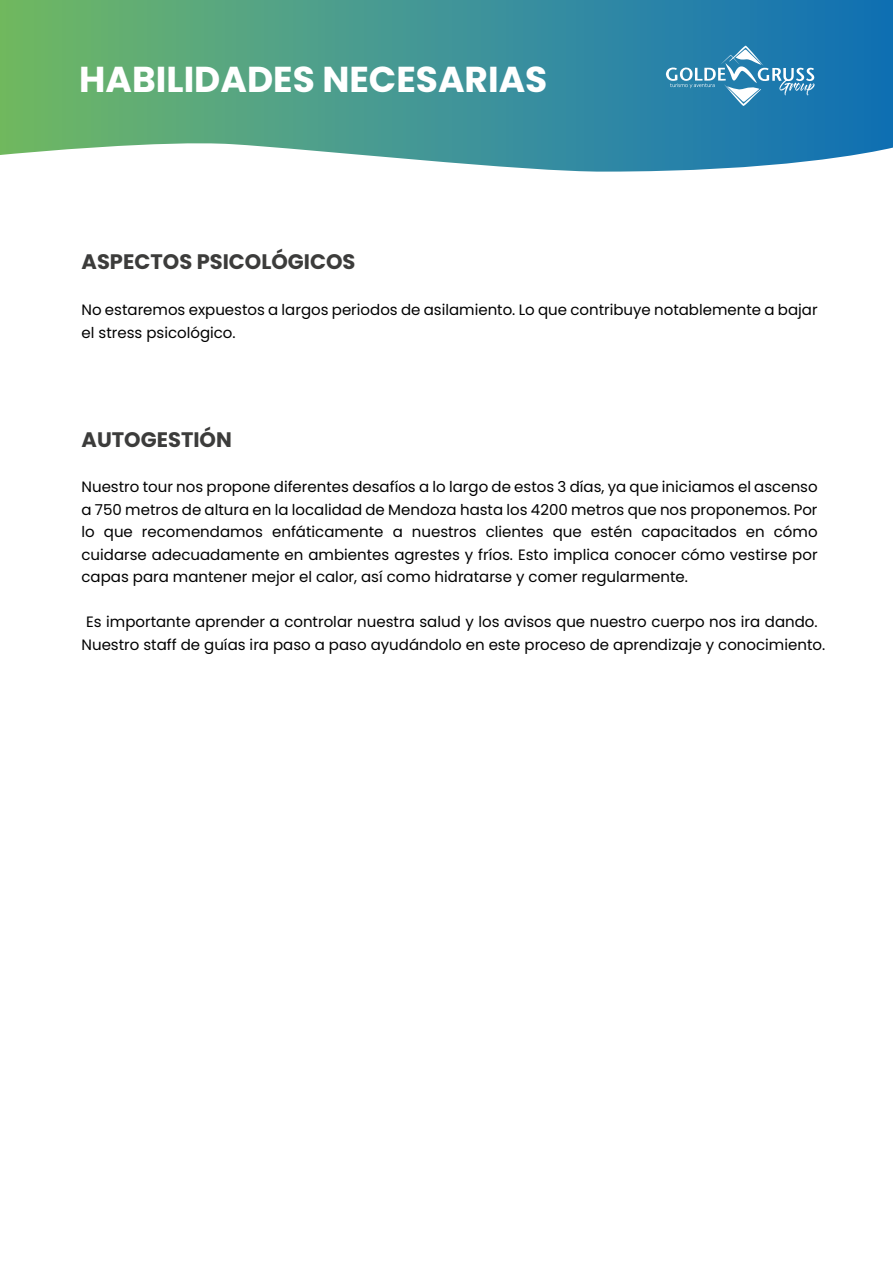
<style>
.page{position:relative;width:893px;height:1263px;background:#fff}
.page>*{position:absolute;margin:0;border:0;box-sizing:border-box;transform-origin:0 0}
.t1{font:700 36px "Poppins";color:#fff}
.t2{font:700 21px "Poppins";color:#3c3c3b}
.t3{font:15px/22.5px "Poppins";color:#010101}
</style>
<div class="page">
<svg style="left:0;top:0;width:893px;height:172px;background:#519e9b"></svg>
<svg style="left:666px;top:46px;width:149px;height:60px;background:#4391b9"></svg>
<h1 class="t1" style="left:79px;top:58px;width:469px">HABILIDADES NECESARIAS</h1>
<h2 class="t2" style="left:82px;top:250px;width:276px">ASPECTOS PSICOLÓGICOS</h2>
<p class="t3" style="left:82px;top:299px;width:737px">No estaremos expuestos a largos periodos de asilamiento. Lo que contribuye notablemente a bajar el stress psicológico.</p>
<h2 class="t2" style="left:82px;top:427px;width:152px">AUTOGESTIÓN</h2>
<p class="t3" style="left:82px;top:476px;width:738px;text-align:justify">Nuestro tour nos propone diferentes desafíos a lo largo de estos 3 días, ya que iniciamos el ascenso a 750 metros de altura en la localidad de Mendoza hasta los 4200 metros que nos proponemos. Por lo que recomendamos enfáticamente a nuestros clientes que estén capacitados en cómo cuidarse adecuadamente en ambientes agrestes y fríos. Esto implica conocer cómo vestirse por capas para mantener mejor el calor, así como hidratarse y comer regularmente.</p>
<p class="t3" style="left:82px;top:611px;width:745px;text-align:center">Es importante aprender a controlar nuestra salud y los avisos que nuestro cuerpo nos ira dando.<br>Nuestro staff de guías ira paso a paso ayudándolo en este proceso de aprendizaje y conocimiento.</p>
</div>
